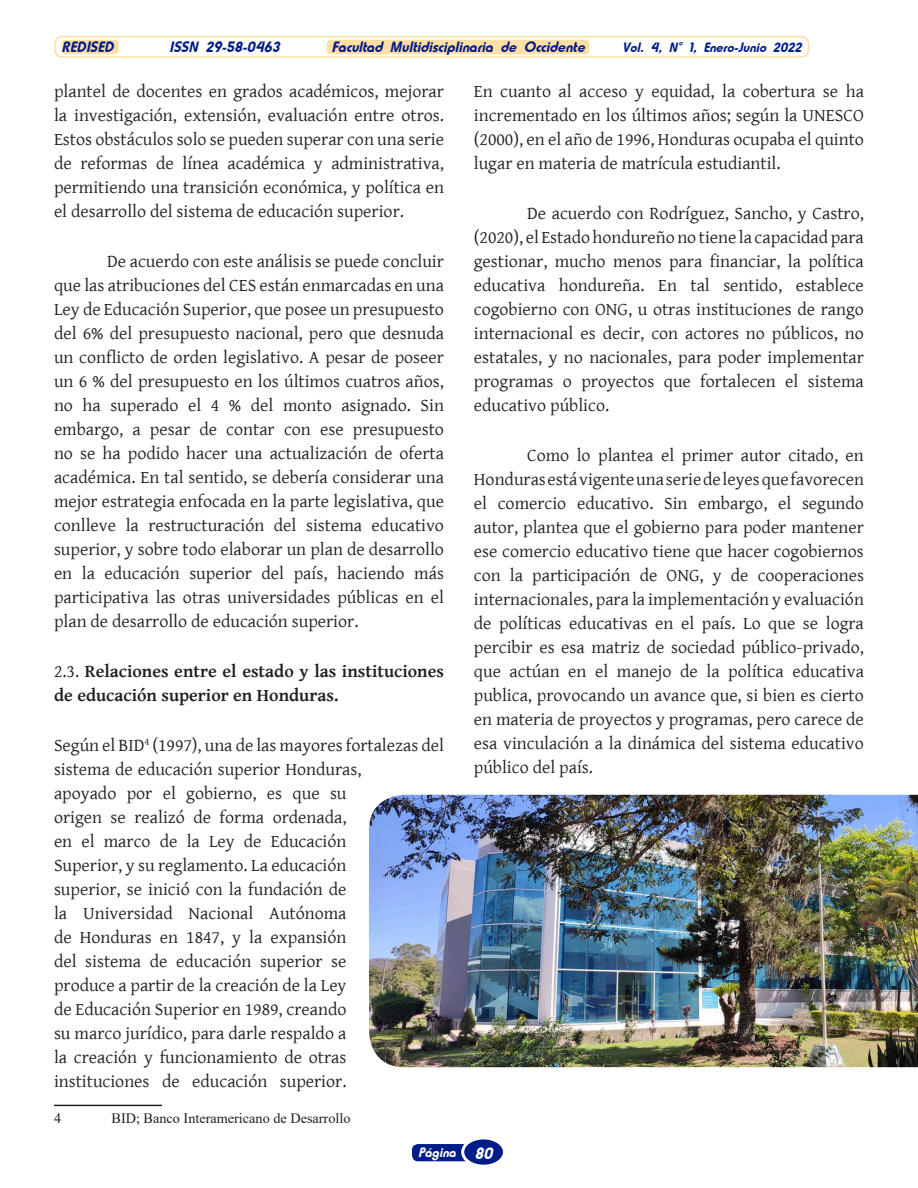
<style>
.page{position:relative;width:918px;height:1188px;background:#fff}
.page>*{position:absolute;margin:0;border:0;box-sizing:border-box;transform-origin:0 0}
.t1{font:18px/24px "Gentium Basic";color:#231f20;text-align:justify}
.t2{font:700 18px/24px "Gentium Basic";color:#231f20}
.t3{font:italic 15px "Hammer Fat";color:#001c88}
.t4{font:14.25px "Times New Roman";color:#231f20}
.t5{font:italic 13.5px "Hammer Fat";color:#001c88}
.t6{font:italic 13.5px "Hammer Fat";color:#fff}
.s1{font-weight:400}
.s2{font-size:16.5px}
</style>
<div class="page">
<div style="left:54px;top:36px;width:755px;height:22px;border:2px solid #ffdfa6;border-radius:8px"></div>
<div style="left:327px;top:40px;width:263px;height:14px;background:#ffdfa6;border-radius:5px"></div>
<div style="left:61px;top:40px;width:58px;height:14px;background:#ffdfa6;border-radius:5px"></div>
<div style="left:412px;top:1144px;width:61px;height:17px;background:#001c88;border-radius:6px"></div>
<div style="left:463px;top:1138px;width:41px;height:28px;background:#001c88;border-radius:50%"></div>
<div style="left:461px;top:1136px;width:45px;height:32px;border:3px solid #fff;border-radius:50%"></div>
<hr style="left:54px;top:1105px;width:108px;height:1px;background:#231f20">
<img style="left:369px;top:795px;width:549px;height:272px">
<p class="t3" style="left:62px;top:37px;width:53px">REDISED</p>
<p class="t3" style="left:170px;top:37px;width:112px">ISSN 29-58-0463</p>
<p class="t3" style="left:332px;top:37px;width:255px">Facultad Multidisciplinaria de Occidente</p>
<p class="t1" style="left:54px;top:78px;width:391px">plantel de docentes en grados académicos, mejorar la investigación, extensión, evaluación entre otros.<br>Estos obstáculos solo se pueden superar con una serie de reformas de línea académica y administrativa, permitiendo una transición económica, y política en el desarrollo del sistema de educación superior.</p>
<p class="t1" style="left:54px;top:248px;width:392px;text-indent:53px">De acuerdo con este análisis se puede concluir que las atribuciones del CES están enmarcadas en una Ley de Educación Superior, que posee un presupuesto del 6% del presupuesto nacional, pero que desnuda un conflicto de orden legislativo. A pesar de poseer un 6 % del presupuesto en los últimos cuatros años, no ha superado el 4 % del monto asignado. Sin embargo, a pesar de contar con ese presupuesto no se ha podido hacer una actualización de oferta académica. En tal sentido, se debería considerar una mejor estrategia enfocada en la parte legislativa, que conlleve la restructuración del sistema educativo superior, y sobre todo elaborar un plan de desarrollo en la educación superior del país, haciendo más participativa las otras universidades públicas en el plan de desarrollo de educación superior.</p>
<p class="t2" style="left:54px;top:658px;width:392px"><span class="s1">2.3.</span> Relaciones entre el estado y las instituciones de educación superior en Honduras.</p>
<p class="t1" style="left:54px;top:732px;width:392px;text-align:left">Según el BID<sup>4</sup> (1997), una de las mayores fortalezas del sistema de educación superior Honduras,<br>apoyado por el gobierno, es que su<br>origen se realizó de forma ordenada,<br>en el marco de la Ley de Educación<br>Superior, y su reglamento. La educación<br>superior, se inició con la fundación de<br>la Universidad Nacional Autónoma<br>de Honduras en 1847, y la expansión<br>del sistema de educación superior se<br>produce a partir de la creación de la Ley<br>de Educación Superior en 1989, creando<br>su marco jurídico, para darle respaldo a<br>la creación y funcionamiento de otras instituciones de educación superior.</p>
<p class="t4" style="left:54px;top:1108px;width:9px">4</p>
<p class="t4" style="left:112px;top:1108px;width:241px">BID; Banco Interamericano de Desarrollo</p>
<p class="t5" style="left:622px;top:39px;width:181px">Vol. 4, N° 1, Enero-Junio 2022</p>
<p class="t1" style="left:474px;top:78px;width:392px">En cuanto al acceso y equidad, la cobertura se ha incrementado en los últimos años; según la UNESCO (2000), en el año de 1996, Honduras ocupaba el quinto lugar en materia de matrícula estudiantil.</p>
<p class="t1" style="left:474px;top:200px;width:392px;text-indent:53px">De acuerdo con Rodríguez, Sancho, y Castro, (2020), el Estado hondureño no tiene la capacidad para gestionar, mucho menos para financiar, la política educativa hondureña. En tal sentido, establece cogobierno con ONG, u otras instituciones de rango internacional es decir, con actores no públicos, no estatales, y no nacionales, para poder implementar programas o proyectos que fortalecen el sistema educativo público.</p>
<p class="t1" style="left:474px;top:442px;width:392px;text-indent:53px">Como lo plantea el primer autor citado, en Honduras está vigente una serie de leyes que favorecen el comercio educativo. Sin embargo, el segundo autor, plantea que el gobierno para poder mantener ese comercio educativo tiene que hacer cogobiernos con la participación de ONG, y de cooperaciones internacionales, para la implementación y evaluación de políticas educativas en el país. Lo que se logra percibir es esa matriz de sociedad público-privado, que actúan en el manejo de la política educativa publica, provocando un avance que, si bien es cierto en materia de proyectos y programas, pero carece de esa vinculación a la dinámica del sistema educativo público del país.</p>
<p class="t6" style="left:418px;top:1144px;width:76px">Página <span class="s2">80</span></p>
</div>
